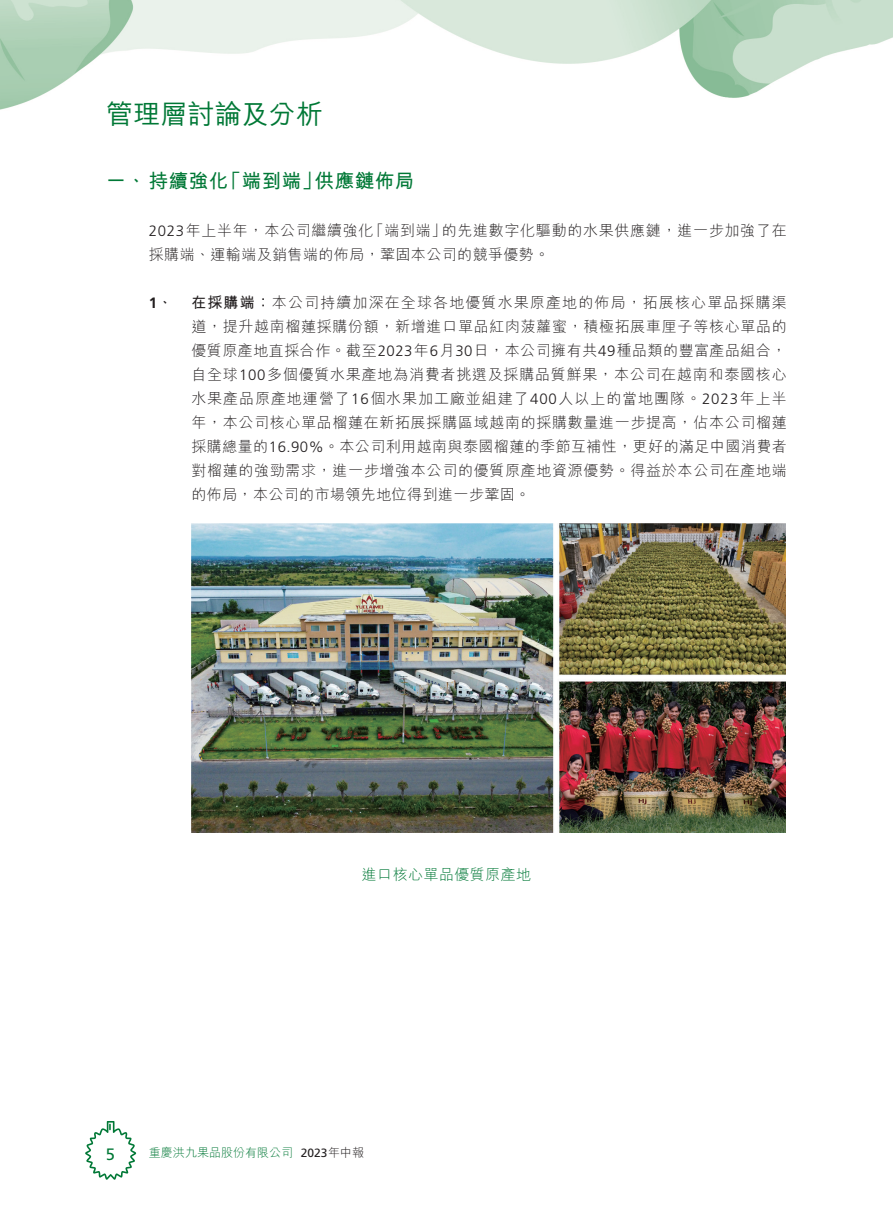
<style>
.page{position:relative;width:893px;height:1212px;background:#fff}
.page>*{position:absolute;margin:0;border:0;box-sizing:border-box;transform-origin:0 0}
.t1{font:500 27px "M Hei HK";letter-spacing:.005em;color:#007836}
.t2{font:700 19.5px "M Hei HK";letter-spacing:.03em;color:#007836}
.t3{font:16.5px "Frutiger LT Std";color:#007836}
.t4{font:300 15px/24px "M Hei HK";letter-spacing:.045em;color:#231f20}
.t5{font:300 15px "M Hei HK";letter-spacing:.075em;color:#231f20}
.t6{font:300 15px "M Hei HK";letter-spacing:.03em;color:#007836}
.t7{font:700 15px "M Hei HK";color:#231f20}
.t8{font:300 12px "M Hei HK";letter-spacing:.005em;color:#007836}
.t9{font:12px "Frutiger LT Std";color:#231f20}
.s1{font-family:"Frutiger LT Std"}
.s2{font-weight:700}
.s3{font-family:"M Hei HK";font-weight:300}
</style>
<div class="page">
<img style="left:0;top:0;width:893px;height:1154px">
<svg style="left:85px;top:1121px;width:51px;height:59px"></svg>
<img style="left:192px;top:523px;width:594px;height:309px">
<h1 class="t1" style="left:106px;top:95px;width:218px">管理層討論及分析</h1>
<h2 class="t2" style="left:315px;top:166px;width:101px">供應鏈佈局</h2>
<h2 class="t2" style="left:106px;top:166px;width:124px">一、持續強化</h2>
<h2 class="t2" style="left:222px;top:166px;width:101px">「端到端」</h2>
<p class="t4" style="left:149px;top:218px;width:402px"><span class="s1">2023</span>年上半年，本公司繼續強化<br>採購端、運輸端及銷售端的佈局，鞏固本公司的競爭優勢。</p>
<p class="t5" style="left:191px;top:294px;width:597px"><span class="s2">在採購端：</span>本公司持續加深在全球各地優質水果原產地的佈局，拓展核心單品採購渠</p>
<p class="t4" style="left:442px;top:218px;width:346px">的先進數字化驅動的水果供應鏈，進一步加強了在</p>
<p class="t4" style="left:369px;top:218px;width:79px">「端到端」</p>
<p class="t7" style="left:149px;top:291px;width:25px">、<span class="s1">1</span></p>
<p class="t4" style="left:191px;top:314px;width:597px;text-align:justify">道，提升越南榴蓮採購份額，新增進口單品紅肉菠蘿蜜，積極拓展車厘子等核心單品的優質原產地直採合作。截至<span class="s1">2023</span>年<span class="s1">6</span>月<span class="s1">30</span>日，本公司擁有共<span class="s1">49</span>種品類的豐富產品組合，自全球<span class="s1">100</span>多個優質水果產地為消費者挑選及採購品質鮮果，本公司在越南和泰國核心水果產品原產地運營了<span class="s1">16</span>個水果加工廠並組建了<span class="s1">400</span>人以上的當地團隊。<span class="s1">2023</span>年上半年，本公司核心單品榴蓮在新拓展採購區域越南的採購數量進一步提高，佔本公司榴蓮採購總量的<span class="s1">16.90%</span>。本公司利用越南與泰國榴蓮的季節互補性，更好的滿足中國消費者對榴蓮的強勁需求，進一步增強本公司的優質原產地資源優勢。得益於本公司在產地端的佈局，本公司的市場領先地位得到進一步鞏固。</p>
<p class="t6" style="left:362px;top:867px;width:171px">進口核心單品優質原產地</p>
<p class="t3" style="left:106px;top:1144px;width:11px">5</p>
<p class="t8" style="left:149px;top:1147px;width:146px">重慶洪九果品股份有限公司</p>
<p class="t9" style="left:301px;top:1146px;width:65px">2023<span class="s3">年中報</span></p>
</div>
